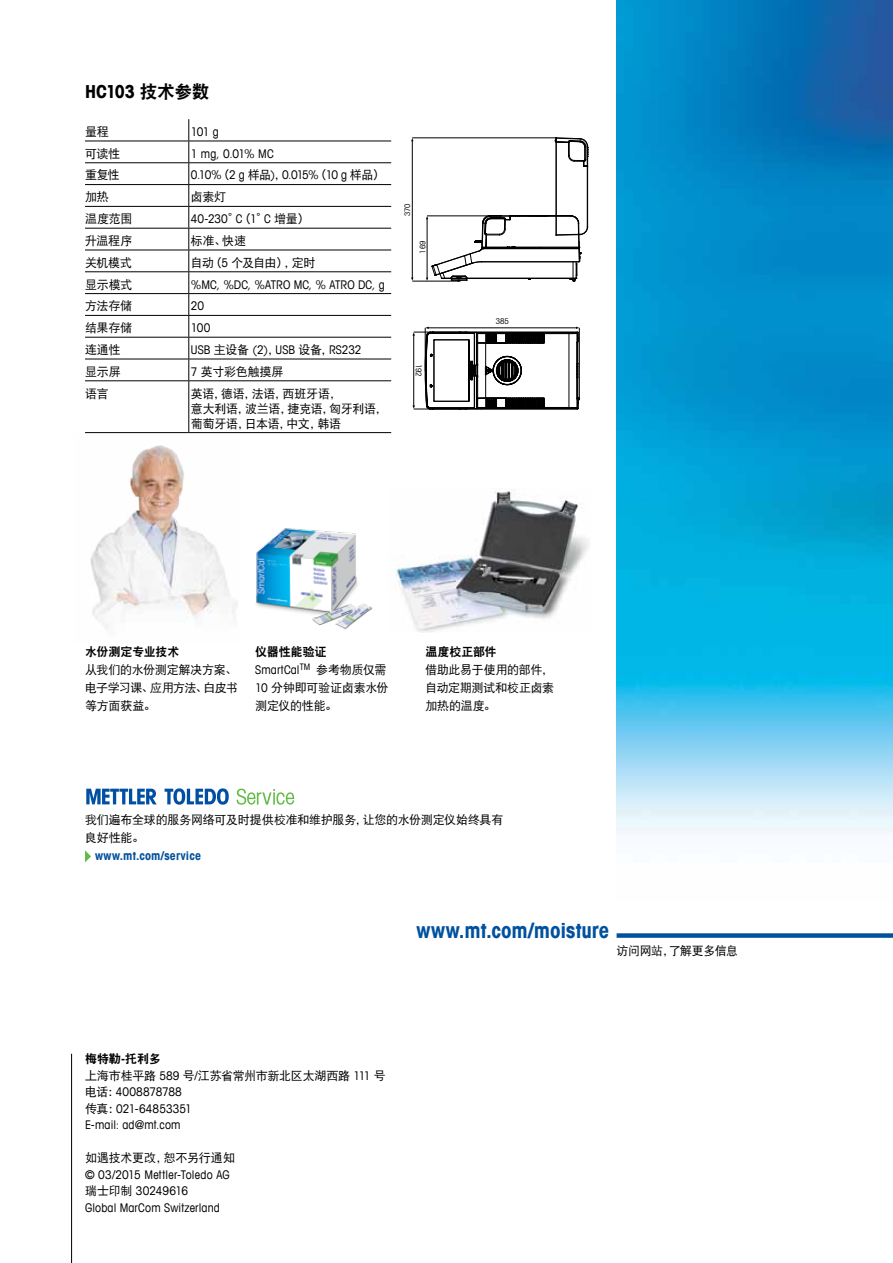
<style>
.page{position:relative;width:893px;height:1263px;background:#fff}
.page>*{position:absolute;margin:0;border:0;box-sizing:border-box;transform-origin:0 0}
.t1{font:700 condensed 21px "Avant Garde Com";color:#00519e}
.t2{font:700 condensed 18px "Avant Garde Com";letter-spacing:-.03em;color:#000}
.t3{font:12px/18px "DF Hei W5";letter-spacing:-.02em;color:#000}
.t4{font:condensed 12px/16.5px "Avant Garde Com";letter-spacing:.01em;color:#000}
.t5{font:12px "DF Hei W9";letter-spacing:-.01em;color:#000}
.t6{font:700 condensed 12px "Avant Garde Com";letter-spacing:.015em;color:#00519e}
.t7{font:12px "DF Hei W5";letter-spacing:-.045em;color:#000}
.t8{font:condensed 7.95px "Avant Garde Com";letter-spacing:-.02em;color:#000}
.t9{font:condensed 7.65px "Avant Garde Com";letter-spacing:-.02em;color:#000}
.s1{font-family:"DF Hei W9";font-weight:400;font-stretch:normal}
.s2{font-family:"DF Hei W5";font-stretch:normal}
.s3{font-family:"Avant Garde Com";font-stretch:condensed}
.s4{font-family:"Avant Garde Com";font-weight:700;font-stretch:condensed}
</style>
<div class="page">
<div style="left:617px;top:933px;width:276px;height:5px;background:#00519e"></div>
<img style="left:256px;top:528px;width:117px;height:102px">
<img style="left:394px;top:490px;width:195px;height:142px">
<img style="left:617px;top:0;width:276px;height:833px">
<hr style="left:71px;top:1054px;width:1px;height:209px;background:#000">
<hr style="left:85px;top:141px;width:104px;height:1px;background:#000">
<hr style="left:189px;top:141px;width:202px;height:1px;background:#000">
<hr style="left:85px;top:162px;width:104px;height:1px;background:#000">
<hr style="left:189px;top:162px;width:202px;height:1px;background:#000">
<hr style="left:85px;top:184px;width:104px;height:1px;background:#000">
<hr style="left:189px;top:184px;width:202px;height:1px;background:#000">
<hr style="left:85px;top:206px;width:104px;height:1px;background:#000">
<hr style="left:189px;top:206px;width:202px;height:1px;background:#000">
<hr style="left:85px;top:228px;width:104px;height:1px;background:#000">
<hr style="left:189px;top:228px;width:202px;height:1px;background:#000">
<hr style="left:85px;top:359px;width:104px;height:1px;background:#000">
<hr style="left:85px;top:250px;width:104px;height:1px;background:#000">
<hr style="left:189px;top:250px;width:202px;height:1px;background:#000">
<hr style="left:85px;top:271px;width:104px;height:1px;background:#000">
<hr style="left:189px;top:271px;width:202px;height:1px;background:#000">
<hr style="left:85px;top:293px;width:104px;height:1px;background:#000">
<hr style="left:189px;top:293px;width:202px;height:1px;background:#000">
<hr style="left:85px;top:315px;width:104px;height:1px;background:#000">
<hr style="left:189px;top:315px;width:202px;height:1px;background:#000">
<hr style="left:85px;top:337px;width:104px;height:1px;background:#000">
<hr style="left:189px;top:337px;width:202px;height:1px;background:#000">
<hr style="left:189px;top:359px;width:202px;height:1px;background:#000">
<hr style="left:85px;top:380px;width:104px;height:1px;background:#000">
<hr style="left:189px;top:380px;width:202px;height:1px;background:#000">
<hr style="left:85px;top:432px;width:104px;height:1px;background:#000">
<hr style="left:189px;top:432px;width:202px;height:1px;background:#000">
<svg style="left:188px;top:119px;width:1px;height:261px"></svg>
<hr style="left:188px;top:381px;width:1px;height:51px;background:#000">
<hr style="left:579px;top:328px;width:1px;height:71px;background:#000">
<svg style="left:412px;top:326px;width:167px;height:84px"></svg>
<hr style="left:412px;top:141px;width:1px;height:138px;background:#000">
<hr style="left:412px;top:138px;width:144px;height:1px;background:#000">
<hr style="left:412px;top:281px;width:47px;height:1px;background:#000">
<hr style="left:616px;top:141px;width:1px;height:143px;background:#000">
<svg style="left:426px;top:138px;width:163px;height:144px"></svg>
<hr style="left:427px;top:216px;width:63px;height:1px;background:#000">
<svg style="left:165px;top:788px;width:64px;height:17px"></svg>
<svg style="left:86px;top:789px;width:71px;height:15px"></svg>
<svg style="left:237px;top:789px;width:57px;height:16px"></svg>
<svg style="left:85px;top:850px;width:6px;height:12px"></svg>
<img style="left:90px;top:445px;width:148px;height:184px">
<h2 class="t2" style="left:85px;top:80px;width:126px">HC103 <span class="s1">技术参数</span></h2>
<p class="t3" style="left:85px;top:123px;width:25px">量程</p>
<p class="t4" style="left:191px;top:123px;width:29px">101 g</p>
<p class="t3" style="left:85px;top:144px;width:37px">可读性</p>
<p class="t4" style="left:191px;top:145px;width:84px">1 mg, 0.01% MC</p>
<p class="t3" style="left:85px;top:166px;width:36px">重复性</p>
<p class="t4" style="left:191px;top:167px;width:195px">0.10%<span class="s2">（</span>2 g <span class="s2">样品</span>)<span class="s2">，</span>0.015%<span class="s2">（</span>10 g <span class="s2">样品）</span></p>
<p class="t3" style="left:85px;top:188px;width:25px">加热</p>
<p class="t3" style="left:191px;top:188px;width:37px">卤素灯</p>
<p class="t3" style="left:85px;top:210px;width:49px">温度范围</p>
<p class="t4" style="left:191px;top:210px;width:120px">40-230<span class="s2">°</span>C<span class="s2">（</span>1<span class="s2">°</span>C <span class="s2">增量）</span></p>
<p class="t3" style="left:85px;top:232px;width:49px">升温程序</p>
<p class="t3" style="left:191px;top:232px;width:57px">标准、快速</p>
<p class="t3" style="left:85px;top:253px;width:49px">关机模式</p>
<p class="t3" style="left:191px;top:253px;width:126px">自动（<span class="s3">5</span> 个及自由），定时</p>
<p class="t3" style="left:85px;top:275px;width:49px">显示模式</p>
<p class="t4" style="left:191px;top:276px;width:195px">%MC, %DC, %ATRO MC, % ATRO DC, g</p>
<p class="t3" style="left:85px;top:297px;width:49px">方法存储</p>
<p class="t4" style="left:191px;top:297px;width:15px">20</p>
<p class="t3" style="left:85px;top:319px;width:49px">结果存储</p>
<p class="t4" style="left:191px;top:319px;width:21px">100</p>
<p class="t3" style="left:85px;top:341px;width:37px">连通性</p>
<p class="t4" style="left:191px;top:341px;width:172px">USB <span class="s2">主设备</span> (2)<span class="s2">，</span>USB <span class="s2">设备，</span>RS232</p>
<p class="t3" style="left:85px;top:362px;width:37px">显示屏</p>
<p class="t3" style="left:191px;top:362px;width:94px"><span class="s3">7</span> 英寸彩色触摸屏</p>
<p class="t3" style="left:85px;top:384px;width:25px">语言</p>
<p class="t3" style="left:191px;top:386px;width:198px;line-height:15px">英语，德语，法语，西班牙语，<br>意大利语，波兰语，捷克语，匈牙利语，葡萄牙语，日本语，中文，韩语</p>
<p class="t9" style="left:403px;top:216px;width:14px;rotate:-90deg">370</p>
<p class="t9" style="left:418px;top:254px;width:14px;rotate:-90deg">169</p>
<p class="t8" style="left:424px;top:364px;width:14px;rotate:90deg">192</p>
<p class="t8" style="left:496px;top:316px;width:14px">385</p>
<p class="t5" style="left:85px;top:646px;width:96px">水份测定专业技术</p>
<p class="t3" style="left:85px;top:661px;width:155px;text-align:justify">从我们的水份测定解决方案、电子学习课、应用方法、白皮书等方面获益。</p>
<p class="t5" style="left:255px;top:646px;width:73px">仪器性能验证</p>
<p class="t4" style="left:255px;top:662px;width:133px">SmartCal<sup>TM</sup> <span class="s2">参考物质仅需</span></p>
<p class="t3" style="left:255px;top:679px;width:135px"><span class="s3">10</span> 分钟即可验证卤素水份测定仪的性能。</p>
<p class="t5" style="left:425px;top:646px;width:73px">温度校正部件</p>
<p class="t3" style="left:425px;top:661px;width:130px;text-align:justify">借助此易于使用的部件，自动定期测试和校正卤素加热的温度。</p>
<p class="t3" style="left:85px;top:810px;width:420px">我们遍布全球的服务网络可及时提供校准和维护服务，让您的水份测定仪始终具有良好性能。</p>
<p class="t6" style="left:95px;top:848px;width:108px">www.mt.com/service</p>
<h1 class="t1" style="left:417px;top:917px;width:194px">www.mt.com/moisture</h1>
<p class="t7" style="left:617px;top:944px;width:123px">访问网站，了解更多信息</p>
<p class="t5" style="left:85px;top:1053px;width:77px">梅特勒<span class="s4">-</span>托利多</p>
<p class="t3" style="left:85px;top:1066px;width:302px">上海市桂平路 <span class="s3">589</span> 号<span class="s3">/</span>江苏省常州市新北区太湖西路 <span class="s3">111</span> 号</p>
<p class="t4" style="left:85px;top:1083px;width:108px"><span class="s2">电话：</span>4008878788<span class="s2">传真：</span>021-64853351<br>E-mail: ad@mt.com</p>
<p class="t3" style="left:85px;top:1149px;width:151px">如遇技术更改，恕不另行通知</p>
<p class="t4" style="left:85px;top:1166px;width:146px">© 03/2015 Mettler-Toledo AG<span class="s2">瑞士印制</span> 30249616<br>Global MarCom Switzerland</p>
</div>
